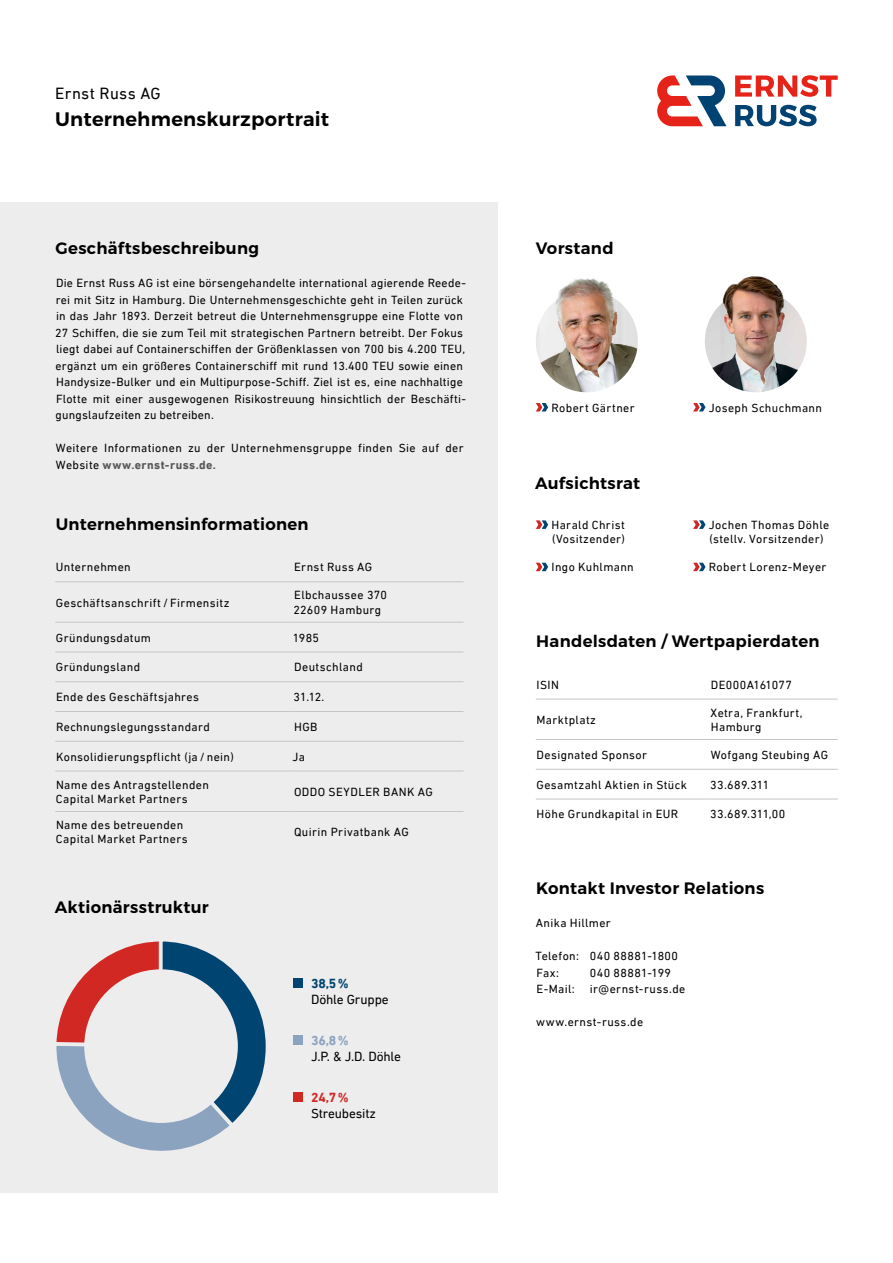
<style>
.page{position:relative;width:893px;height:1263px;background:#fff}
.page>*{position:absolute;margin:0;border:0;box-sizing:border-box;transform-origin:0 0}
.t1{font:600 19.5px "Montserrat";letter-spacing:.01em;color:#000}
.t2{font:600 16.5px "Montserrat";letter-spacing:.015em;color:#000}
.t3{font:16.5px "DIN Next LT Pro";letter-spacing:.015em;color:#000}
.t4{font:13.5px "DIN Next LT Pro";letter-spacing:-.01em;color:#000}
.t5{font:700 13.5px "DIN Next LT Pro";color:#004571}
.t6{font:700 13.5px "DIN Next LT Pro";color:#8ca3c0}
.t7{font:700 13.5px "DIN Next LT Pro";color:#d22823}
.t8{font:12px/16.5px "DIN Next LT Pro";letter-spacing:.03em;color:#000}
.s1{font-weight:700;color:#565655}
</style>
<div class="page">
<div style="left:0;top:202px;width:497px;height:991px;background:#ededed"></div>
<svg style="left:735px;top:105px;width:82px;height:21px"></svg>
<svg style="left:735px;top:75px;width:103px;height:22px"></svg>
<svg style="left:657px;top:75px;width:69px;height:51px"></svg>
<hr style="left:55px;top:581px;width:238px;height:1px;background:#c5c6c6">
<hr style="left:293px;top:581px;width:170px;height:1px;background:#c5c6c6">
<hr style="left:55px;top:622px;width:238px;height:1px;background:#c5c6c6">
<hr style="left:293px;top:622px;width:170px;height:1px;background:#c5c6c6">
<hr style="left:55px;top:652px;width:238px;height:1px;background:#c5c6c6">
<hr style="left:293px;top:652px;width:170px;height:1px;background:#c5c6c6">
<hr style="left:55px;top:681px;width:238px;height:1px;background:#c5c6c6">
<hr style="left:293px;top:681px;width:170px;height:1px;background:#c5c6c6">
<hr style="left:55px;top:711px;width:238px;height:1px;background:#c5c6c6">
<hr style="left:293px;top:711px;width:170px;height:1px;background:#c5c6c6">
<hr style="left:55px;top:741px;width:238px;height:1px;background:#c5c6c6">
<hr style="left:293px;top:741px;width:170px;height:1px;background:#c5c6c6">
<hr style="left:55px;top:771px;width:238px;height:1px;background:#c5c6c6">
<hr style="left:293px;top:771px;width:170px;height:1px;background:#c5c6c6">
<hr style="left:55px;top:811px;width:238px;height:1px;background:#c5c6c6">
<hr style="left:293px;top:811px;width:170px;height:1px;background:#c5c6c6">
<hr style="left:536px;top:699px;width:174px;height:1px;background:#c5c6c6">
<hr style="left:710px;top:699px;width:128px;height:1px;background:#c5c6c6">
<hr style="left:536px;top:739px;width:174px;height:1px;background:#c5c6c6">
<hr style="left:710px;top:739px;width:128px;height:1px;background:#c5c6c6">
<hr style="left:536px;top:769px;width:174px;height:1px;background:#c5c6c6">
<hr style="left:710px;top:769px;width:128px;height:1px;background:#c5c6c6">
<hr style="left:536px;top:799px;width:174px;height:1px;background:#c5c6c6">
<hr style="left:710px;top:799px;width:128px;height:1px;background:#c5c6c6">
<svg style="left:536px;top:520px;width:12px;height:9px"></svg>
<svg style="left:693px;top:520px;width:12px;height:9px"></svg>
<svg style="left:536px;top:563px;width:12px;height:8px"></svg>
<svg style="left:693px;top:563px;width:12px;height:8px"></svg>
<svg style="left:56px;top:941px;width:210px;height:210px"></svg>
<div style="left:84px;top:969px;width:154px;height:154px;background:#ededed;border-radius:50%"></div>
<div style="left:294px;top:978px;width:9px;height:10px;background:#004571"></div>
<div style="left:294px;top:1035px;width:9px;height:10px;background:#8ca3c0"></div>
<div style="left:294px;top:1092px;width:9px;height:10px;background:#d22823"></div>
<svg style="left:536px;top:403px;width:12px;height:8px"></svg>
<svg style="left:693px;top:403px;width:12px;height:8px"></svg>
<img style="left:536px;top:290px;width:102px;height:102px;border-radius:51px">
<img style="left:705px;top:290px;width:102px;height:102px;border-radius:51px">
<img style="left:548px;top:278px;width:79px;height:75px">
<img style="left:705px;top:276px;width:102px;height:83px">
<h2 class="t3" style="left:55px;top:84px;width:107px">Ernst Russ AG</h2>
<h1 class="t1" style="left:55px;top:107px;width:275px">Unternehmenskurzportrait</h1>
<h2 class="t2" style="left:56px;top:238px;width:205px">Geschäftsbeschreibung</h2>
<p class="t8" style="left:55px;top:275px;width:412px">Die Ernst Russ AG ist eine börsengehandelte international agierende Reede&shy;rei mit Sitz in Hamburg. Die Unternehmensgeschichte geht in Teilen zurück in das Jahr 1893. Derzeit betreut die Unternehmensgruppe eine Flotte von 27 Schiffen, die sie zum Teil mit strategischen Partnern betreibt. Der Fokus liegt dabei auf Containerschiffen der Größenklassen von 700 bis 4.200 TEU, ergänzt um ein größeres Containerschiff mit rund 13.400 TEU sowie einen Handysize-Bulker und ein Multipurpose-Schiff. Ziel ist es, eine nachhaltige Flotte mit einer ausgewogenen Risikostreuung hinsichtlich der Beschäfti&shy;gungslaufzeiten zu betreiben.</p>
<p class="t8" style="left:56px;top:440px;width:409px">Weitere Informationen zu der Unternehmensgruppe finden Sie auf der<br>Website <span class="s1">www.ernst-russ.de.</span></p>
<h2 class="t2" style="left:56px;top:513px;width:254px">Unternehmensinformationen</h2>
<p class="t8" style="left:56px;top:559px;width:76px">Unternehmen</p>
<p class="t8" style="left:294px;top:559px;width:80px">Ernst Russ AG</p>
<p class="t8" style="left:56px;top:594px;width:175px">Geschäftsanschrift / Firmensitz</p>
<p class="t8" style="left:293px;top:588px;width:95px;line-height:14.4px">Elbchaussee 370<br>22609 Hamburg</p>
<p class="t8" style="left:56px;top:629px;width:97px">Gründungsdatum</p>
<p class="t8" style="left:293px;top:629px;width:28px">1985</p>
<p class="t8" style="left:56px;top:659px;width:86px">Gründungsland</p>
<p class="t8" style="left:294px;top:659px;width:70px">Deutschland</p>
<p class="t8" style="left:56px;top:689px;width:144px">Ende des Geschäftsjahres</p>
<p class="t8" style="left:294px;top:689px;width:32px">31.12.</p>
<p class="t8" style="left:56px;top:718px;width:155px">Rechnungslegungsstandard</p>
<p class="t8" style="left:294px;top:718px;width:25px">HGB</p>
<p class="t8" style="left:56px;top:748px;width:179px">Konsolidierungspflicht (ja / nein)</p>
<p class="t8" style="left:292px;top:748px;width:14px">Ja</p>
<p class="t8" style="left:56px;top:777px;width:154px;line-height:14.4px">Name des Antragstellenden<br>Capital Market Partners</p>
<p class="t8" style="left:294px;top:783px;width:140px">ODDO SEYDLER BANK AG</p>
<p class="t8" style="left:56px;top:817px;width:133px;line-height:14.4px">Name des betreuenden<br>Capital Market Partners</p>
<p class="t8" style="left:294px;top:824px;width:116px">Quirin Privatbank AG</p>
<h2 class="t2" style="left:55px;top:897px;width:155px">Aktionärsstruktur</h2>
<p class="t5" style="left:311px;top:975px;width:39px">38,5 %</p>
<p class="t4" style="left:311px;top:991px;width:79px">Döhle Gruppe</p>
<p class="t6" style="left:311px;top:1032px;width:39px">36,8 %</p>
<p class="t4" style="left:311px;top:1049px;width:91px">J.P. &amp; J.D. Döhle</p>
<p class="t7" style="left:311px;top:1090px;width:39px">24,7 %</p>
<p class="t4" style="left:311px;top:1106px;width:66px">Streubesitz</p>
<h2 class="t2" style="left:536px;top:238px;width:80px">Vorstand</h2>
<p class="t8" style="left:552px;top:399px;width:85px">Robert Gärtner</p>
<p class="t8" style="left:709px;top:399px;width:115px">Joseph Schuchmann</p>
<h2 class="t2" style="left:535px;top:473px;width:106px">Aufsichtsrat</h2>
<p class="t8" style="left:552px;top:517px;width:75px;line-height:14.4px">Harald Christ (Vositzender)</p>
<p class="t8" style="left:709px;top:517px;width:122px;line-height:14.4px">Jochen Thomas Döhle (stellv. Vorsitzender)</p>
<p class="t8" style="left:552px;top:559px;width:84px">Ingo Kuhlmann</p>
<p class="t8" style="left:709px;top:559px;width:119px">Robert Lorenz-Meyer</p>
<h2 class="t2" style="left:536px;top:631px;width:285px">Handelsdaten / Wertpapierdaten</h2>
<p class="t8" style="left:537px;top:676px;width:24px">ISIN</p>
<p class="t8" style="left:711px;top:676px;width:82px">DE000A161077</p>
<p class="t8" style="left:537px;top:711px;width:61px">Marktplatz</p>
<p class="t8" style="left:711px;top:705px;width:94px;line-height:14.4px">Xetra, Frankfurt,<br>Hamburg</p>
<p class="t8" style="left:537px;top:746px;width:112px">Designated Sponsor</p>
<p class="t8" style="left:711px;top:746px;width:119px">Wofgang Steubing AG</p>
<p class="t8" style="left:536px;top:776px;width:152px">Gesamtzahl Aktien in Stück</p>
<p class="t8" style="left:710px;top:776px;width:60px">33.689.311</p>
<p class="t8" style="left:537px;top:806px;width:143px">Höhe Grundkapital in EUR</p>
<p class="t8" style="left:710px;top:806px;width:77px">33.689.311,00</p>
<h2 class="t2" style="left:536px;top:878px;width:229px">Kontakt Investor Relations</h2>
<p class="t8" style="left:536px;top:914px;width:77px">Anika Hillmer</p>
<p class="t8" style="left:536px;top:947px;width:144px">Telefon: 040 88881-1800<br>Fax:</p>
<p class="t8" style="left:537px;top:964px;width:150px;text-indent:53px">040 88881-199<br>E-Mail: ir@ernst-russ.de</p>
<p class="t8" style="left:536px;top:1013px;width:109px">www.ernst-russ.de</p>
</div>
